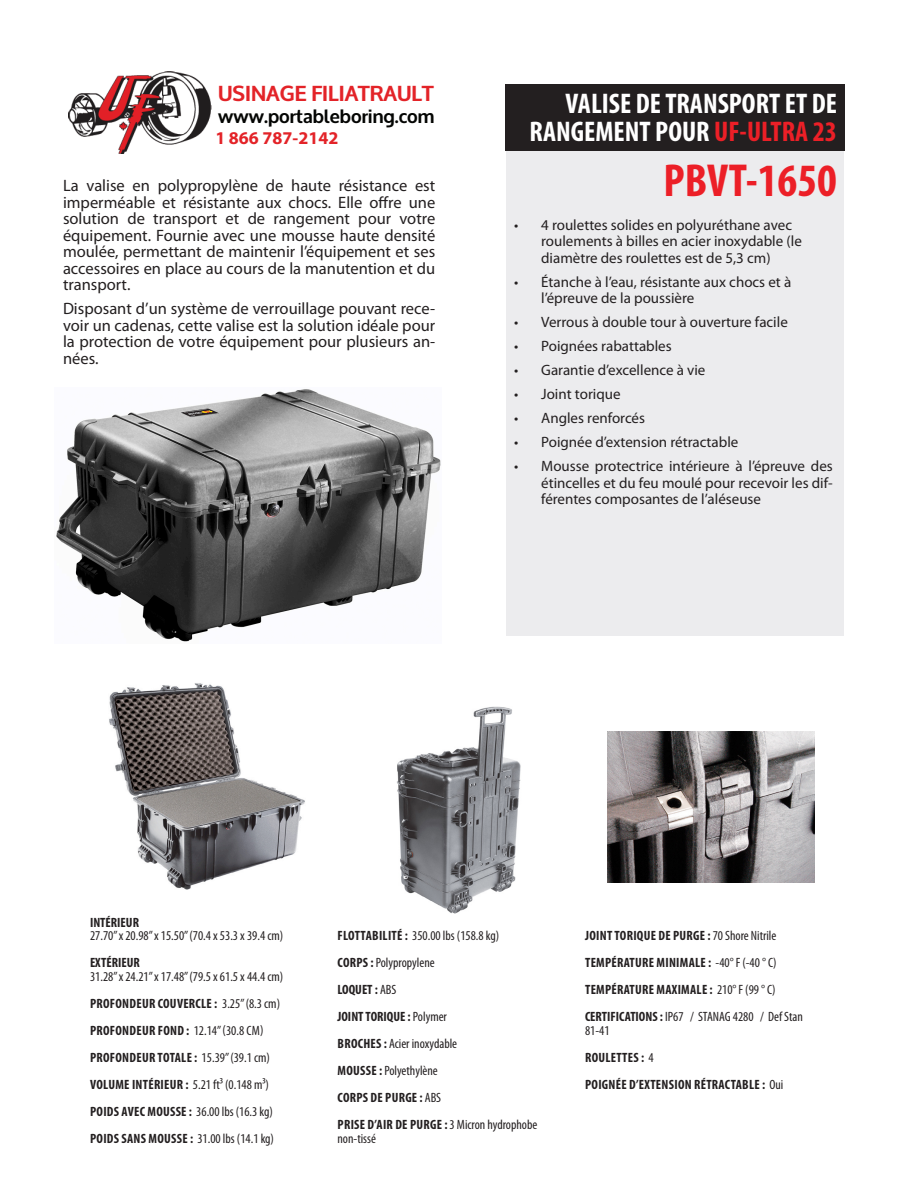
<style>
.page{position:relative;width:918px;height:1188px;background:#fff}
.page>*{position:absolute;margin:0;border:0;box-sizing:border-box;transform-origin:0 0}
.t1{font:700 condensed 46.5px "Myriad Pro";color:#ec1f27}
.t2{font:700 condensed 28.5px "Myriad Pro";color:#fff}
.t3{font:700 21.45px "Oxygen";color:#e32328}
.t4{font:700 18.6px "Oxygen";color:#040503}
.t5{font:700 18px "Myriad Pro";color:#e32328}
.t6{font:16.5px/16.5px "Myriad Pro";color:#231f20;text-align:justify}
.t7{font:15px/16.5px "Myriad Pro";color:#231f20}
.t8{font:700 condensed 13.5px "Myriad Pro";letter-spacing:.02em;color:#231f20}
.t9{font:condensed 13.5px/13.5px "Myriad Pro";color:#231f20}
.t10{font:700 condensed 13.5px "Myriad Pro";color:#231f20}
.s1{color:#ec1f27}
.s2{font-weight:400}
.s3{font-weight:700}
</style>
<div class="page">
<div style="left:506px;top:112px;width:338px;height:523px;background:#ececee"></div>
<img style="left:68px;top:72px;width:144px;height:82px">
<img style="left:109px;top:683px;width:196px;height:207px">
<img style="left:397px;top:707px;width:124px;height:207px">
<img style="left:608px;top:732px;width:206px;height:151px">
<div style="left:505px;top:84px;width:339px;height:67px;background:#231f20"></div>
<img style="left:56px;top:389px;width:385px;height:253px">
<h3 class="t3" style="left:218px;top:80px;width:217px">USINAGE FILIATRAULT</h3>
<p class="t4" style="left:218px;top:105px;width:218px">www.portableboring.com</p>
<p class="t5" style="left:215px;top:128px;width:124px">1 866 787-2142</p>
<p class="t6" style="left:63px;top:178px;width:374px">La valise en polypropylène de haute résistance est imperméable et résistante aux chocs. Elle offre une solution de transport et de rangement pour votre équipement. Fournie avec une mousse haute densité moulée, permettant de maintenir l’équipement et ses accessoires en place au cours de la manutention et du transport.</p>
<p class="t6" style="left:63px;top:301px;width:374px">Disposant d’un système de verrouillage pouvant rece&shy;voir un cadenas, cette valise est la solution idéale pour la protection de votre équipement pour plusieurs an&shy;nées.</p>
<p class="t2" style="left:566px;top:87px;width:273px">VALISE DE TRANSPORT ET DE</p>
<p class="t2" style="left:530px;top:116px;width:309px">RANGEMENT POUR <span class="s1">UF-ULTRA 23</span></p>
<p class="t1" style="left:664px;top:155px;width:175px">PBVT-1650</p>
<p class="t7" style="left:541px;top:217px;width:262px;text-indent:-27px">• 4 roulettes solides en polyuréthane avec roulements à billes en acier inoxydable (le diamètre des roulettes est de 5,3 cm)</p>
<p class="t7" style="left:541px;top:274px;width:252px;text-indent:-27px">• Étanche à l’eau, résistante aux chocs et à l’épreuve de la poussière</p>
<p class="t7" style="left:514px;top:314px;width:275px">• Verrous à double tour à ouverture facile</p>
<p class="t7" style="left:514px;top:338px;width:159px">• Poignées rabattables</p>
<p class="t7" style="left:514px;top:362px;width:193px">• Garantie d’excellence à vie</p>
<p class="t7" style="left:514px;top:386px;width:108px">• Joint torique</p>
<p class="t7" style="left:514px;top:410px;width:132px">• Angles renforcés</p>
<p class="t7" style="left:514px;top:434px;width:226px">• Poignée d’extension rétractable</p>
<p class="t7" style="left:541px;top:458px;width:293px;text-align:justify;text-indent:-27px">• Mousse protectrice intérieure à l’épreuve des étincelles et du feu moulé pour recevoir les dif&shy;férentes composantes de l’aléseuse</p>
<p class="t10" style="left:90px;top:915px;width:51px">INTÉRIEUR</p>
<p class="t9" style="left:90px;top:929px;width:195px">27.70” x 20.98” x 15.50” (70.4 x 53.3 x 39.4 cm)</p>
<p class="t10" style="left:90px;top:955px;width:51px">EXTÉRIEUR</p>
<p class="t9" style="left:90px;top:970px;width:195px">31.28” x 24.21” x 17.48” (79.5 x 61.5 x 44.4 cm)</p>
<p class="t8" style="left:90px;top:996px;width:191px">PROFONDEUR COUVERCLE : <span class="s2">3.25” (8.3 cm)</span></p>
<p class="t8" style="left:90px;top:1023px;width:175px">PROFONDEUR FOND : <span class="s2">12.14” (30.8 CM)</span></p>
<p class="t8" style="left:90px;top:1050px;width:181px">PROFONDEUR TOTALE : <span class="s2">15.39” (39.1 cm)</span></p>
<p class="t8" style="left:90px;top:1077px;width:180px">VOLUME INTÉRIEUR : <span class="s2">5.21 ft³ (0.148 m³)</span></p>
<p class="t8" style="left:90px;top:1104px;width:184px">POIDS AVEC MOUSSE : <span class="s2">36.00 lbs (16.3 kg)</span></p>
<p class="t8" style="left:90px;top:1131px;width:185px">POIDS SANS MOUSSE : <span class="s2">31.00 lbs (14.1 kg)</span></p>
<p class="t9" style="left:338px;top:929px;width:163px"><span class="s3">FLOTTABILITÉ :</span> 350.00 lbs (158.8 kg)</p>
<p class="t9" style="left:338px;top:956px;width:99px"><span class="s3">CORPS :</span> Polypropylene</p>
<p class="t8" style="left:338px;top:982px;width:60px">LOQUET : <span class="s2">ABS</span></p>
<p class="t10" style="left:338px;top:1009px;width:111px">JOINT TORIQUE : <span class="s2">Polymer</span></p>
<p class="t9" style="left:338px;top:1037px;width:121px"><span class="s3">BROCHES :</span> Acier inoxydable</p>
<p class="t9" style="left:338px;top:1064px;width:102px"><span class="s3">MOUSSE :</span> Polyethylène</p>
<p class="t8" style="left:338px;top:1090px;width:105px">CORPS DE PURGE : <span class="s2">ABS</span></p>
<p class="t9" style="left:338px;top:1118px;width:201px"><span class="s3">PRISE D’AIR DE PURGE :</span> 3 Micron hydrophobe non-tissé</p>
<p class="t8" style="left:585px;top:928px;width:193px">JOINT TORIQUE DE PURGE : <span class="s2">70 Shore Nitrile</span></p>
<p class="t8" style="left:585px;top:955px;width:193px">TEMPÉRATURE MINIMALE : <span class="s2">-40° F (-40 ° C)</span></p>
<p class="t8" style="left:585px;top:982px;width:192px">TEMPÉRATURE MAXIMALE : <span class="s2">210° F (99 ° C)</span></p>
<p class="t9" style="left:585px;top:1010px;width:219px"><span class="s3">CERTIFICATIONS :</span> IP67 / STANAG 4280 / Def Stan<br>81-41</p>
<p class="t8" style="left:585px;top:1050px;width:70px">ROULETTES : <span class="s2">4</span></p>
<p class="t8" style="left:585px;top:1077px;width:200px">POIGNÉE D’EXTENSION RÉTRACTABLE : <span class="s2">Oui</span></p>
</div>
